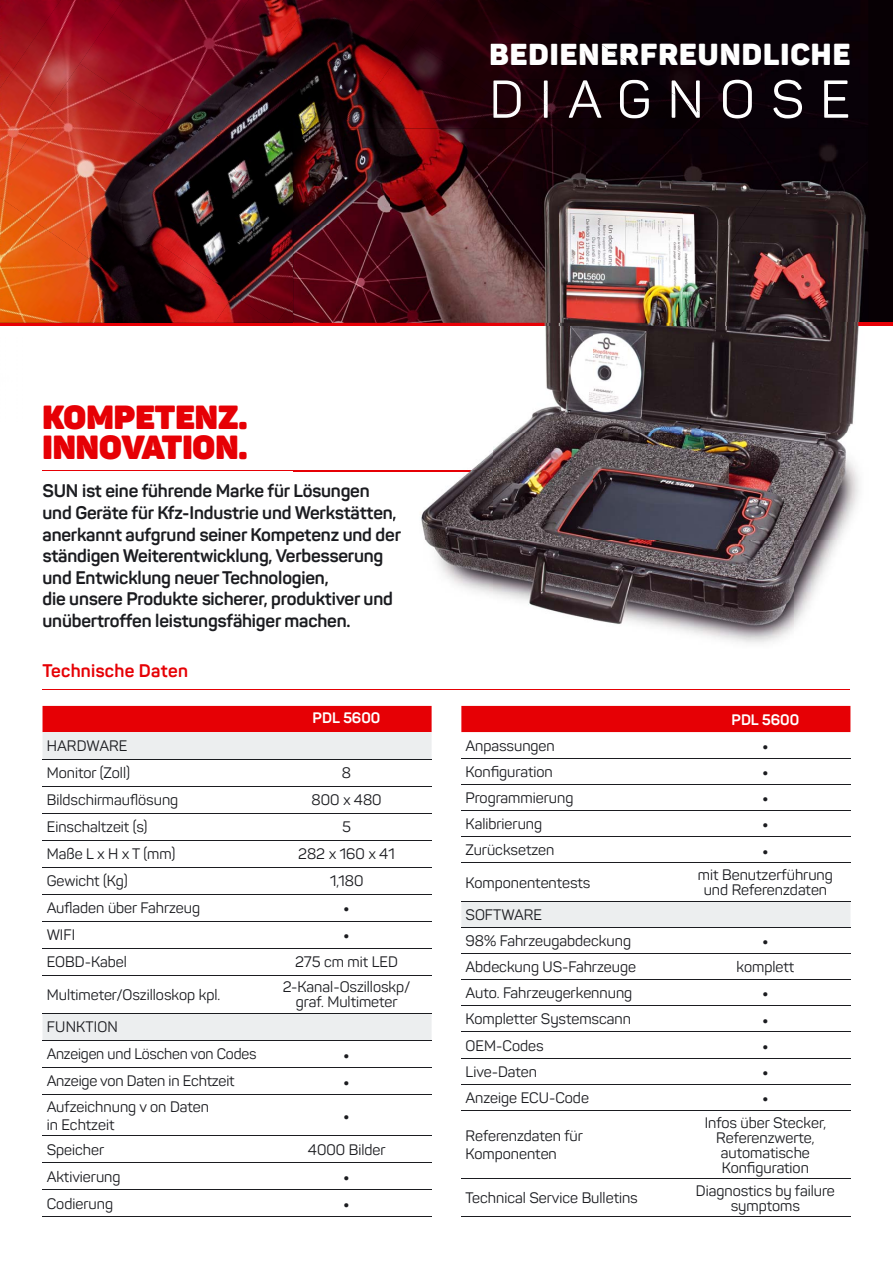
<style>
.page{position:relative;width:893px;height:1263px;background:#fff}
.page>*{position:absolute;margin:0;border:0;box-sizing:border-box;transform-origin:0 0}
.t1{font:52.5px "Panton";letter-spacing:.31em;color:#fff}
.t2{font:900 33px/30px "Panton";color:#e60005}
.t3{font:900 30px "Panton";letter-spacing:.035em;color:#fff}
.t4{font:700 18px/21.6px "Panton";letter-spacing:-.01em;color:#1b1c20}
.t5{font:700 18px "Panton";letter-spacing:.015em;color:#e60005}
.t6{font:15px/15px "Panton";color:#1b1c20}
.t7{font:700 15px "Panton";color:#fff}
</style>
<div class="page">
<hr style="left:43px;top:470px;width:477px;height:1px;background:#e60005">
<div style="left:597px;top:0;width:271px;height:129px;background:#080108"></div>
<hr style="left:0;top:323px;width:893px;height:3px;background:#e60005">
<img style="left:440px;top:0;width:157px;height:80px">
<img style="left:537px;top:41px;width:145px;height:88px">
<img style="left:661px;top:99px;width:63px;height:30px">
<img style="left:325px;top:0;width:115px;height:65px">
<img style="left:165px;top:0;width:160px;height:151px">
<img style="left:351px;top:38px;width:144px;height:91px">
<img style="left:473px;top:97px;width:70px;height:32px">
<img style="left:124px;top:0;width:129px;height:122px">
<img style="left:62px;top:0;width:62px;height:63px">
<img style="left:207px;top:65px;width:187px;height:86px">
<img style="left:0;top:0;width:62px;height:63px">
<img style="left:0;top:63px;width:165px;height:173px">
<img style="left:148px;top:151px;width:145px;height:172px">
<img style="left:277px;top:299px;width:16px;height:24px">
<img style="left:119px;top:236px;width:115px;height:87px">
<img style="left:214px;top:295px;width:62px;height:28px">
<img style="left:0;top:192px;width:119px;height:131px">
<img style="left:491px;top:43px;width:141px;height:23px">
<img style="left:555px;top:80px;width:113px;height:38px">
<img style="left:648px;top:90px;width:61px;height:28px">
<img style="left:552px;top:80px;width:3px;height:21px">
<img style="left:552px;top:101px;width:15px;height:17px">
<img style="left:658px;top:92px;width:46px;height:26px">
<img style="left:493px;top:80px;width:59px;height:38px">
<img style="left:536px;top:103px;width:18px;height:15px">
<hr style="left:43px;top:689px;width:807px;height:1px;background:#e60005">
<div style="left:43px;top:706px;width:389px;height:26px;background:#e60005"></div>
<svg style="left:43px;top:732px;width:389px;height:308px"></svg>
<hr style="left:43px;top:759px;width:389px;height:1px;background:#1b1c20">
<hr style="left:43px;top:786px;width:389px;height:1px;background:#1b1c20">
<hr style="left:43px;top:813px;width:389px;height:1px;background:#1b1c20">
<hr style="left:43px;top:840px;width:389px;height:1px;background:#1b1c20">
<hr style="left:43px;top:867px;width:389px;height:1px;background:#1b1c20">
<hr style="left:43px;top:894px;width:389px;height:1px;background:#1b1c20">
<hr style="left:43px;top:921px;width:389px;height:1px;background:#1b1c20">
<hr style="left:43px;top:948px;width:389px;height:1px;background:#1b1c20">
<hr style="left:43px;top:975px;width:389px;height:1px;background:#1b1c20">
<hr style="left:43px;top:1094px;width:389px;height:1px;background:#1b1c20">
<hr style="left:43px;top:1135px;width:389px;height:1px;background:#1b1c20">
<hr style="left:43px;top:1162px;width:389px;height:1px;background:#1b1c20">
<hr style="left:43px;top:1067px;width:389px;height:1px;background:#1b1c20">
<hr style="left:43px;top:1013px;width:389px;height:1px;background:#1b1c20">
<hr style="left:43px;top:1040px;width:389px;height:1px;background:#1b1c20">
<hr style="left:43px;top:1189px;width:389px;height:1px;background:#1b1c20">
<hr style="left:43px;top:1216px;width:389px;height:1px;background:#1b1c20">
<div style="left:461px;top:706px;width:389px;height:26px;background:#e60005"></div>
<div style="left:461px;top:902px;width:389px;height:25px;background:#eceeef"></div>
<hr style="left:461px;top:758px;width:389px;height:1px;background:#1b1c20">
<hr style="left:461px;top:784px;width:389px;height:1px;background:#1b1c20">
<hr style="left:461px;top:810px;width:389px;height:1px;background:#1b1c20">
<hr style="left:461px;top:836px;width:389px;height:1px;background:#1b1c20">
<hr style="left:461px;top:863px;width:389px;height:1px;background:#1b1c20">
<hr style="left:461px;top:901px;width:389px;height:1px;background:#1b1c20">
<hr style="left:461px;top:927px;width:389px;height:1px;background:#1b1c20">
<hr style="left:461px;top:953px;width:389px;height:1px;background:#1b1c20">
<hr style="left:461px;top:979px;width:389px;height:1px;background:#1b1c20">
<hr style="left:461px;top:1005px;width:389px;height:1px;background:#1b1c20">
<hr style="left:461px;top:1032px;width:389px;height:1px;background:#1b1c20">
<hr style="left:461px;top:1058px;width:389px;height:1px;background:#1b1c20">
<hr style="left:461px;top:1084px;width:389px;height:1px;background:#1b1c20">
<hr style="left:461px;top:1110px;width:389px;height:1px;background:#1b1c20">
<hr style="left:461px;top:1178px;width:389px;height:1px;background:#1b1c20">
<hr style="left:461px;top:1216px;width:389px;height:1px;background:#1b1c20">
<img style="left:514px;top:323px;width:345px;height:110px">
<img style="left:293px;top:471px;width:100px;height:1px">
<img style="left:393px;top:433px;width:466px;height:108px">
<img style="left:426px;top:541px;width:413px;height:102px">
<img style="left:393px;top:506px;width:4px;height:15px">
<img style="left:393px;top:527px;width:8px;height:14px">
<img style="left:393px;top:470px;width:127px;height:1px">
<div style="left:868px;top:129px;width:25px;height:194px;background:#070004"></div>
<img style="left:782px;top:129px;width:86px;height:97px">
<img style="left:684px;top:226px;width:184px;height:97px">
<img style="left:293px;top:129px;width:489px;height:97px">
<img style="left:293px;top:226px;width:391px;height:97px">
<img style="left:684px;top:226px;width:60px;height:48px">
<img style="left:684px;top:274px;width:26px;height:38px">
<h3 class="t3" style="left:489px;top:41px;width:363px">BEDIENERFREUNDLICHE</h3>
<h1 class="t1" style="left:489px;top:75px;width:362px">DIAGNOSE</h1>
<h2 class="t2" style="left:43px;top:405px;width:207px">KOMPETENZ.<br>INNOVATION.</h2>
<p class="t4" style="left:43px;top:481px;width:360px">SUN ist eine führende Marke für Lösungen und Geräte für Kfz-Industrie und Werkstätten, anerkannt aufgrund seiner Kompetenz und der ständigen Weiterentwicklung, Verbesserung und Entwicklung neuer Technologien,<br>die unsere Produkte sicherer, produktiver und unübertroffen leistungsfähiger machen.</p>
<p class="t5" style="left:43px;top:662px;width:147px">Technische Daten</p>
<p class="t6" style="left:47px;top:733px;width:85px;line-height:27px">HARDWARE<br>Monitor (Zoll)</p>
<p class="t7" style="left:313px;top:711px;width:69px">PDL 5600</p>
<p class="t6" style="left:342px;top:766px;width:11px">8</p>
<p class="t6" style="left:47px;top:793px;width:133px">Bildschirmauflösung</p>
<p class="t6" style="left:311px;top:793px;width:72px">800 x 480</p>
<p class="t6" style="left:47px;top:820px;width:102px">Einschaltzeit (s)</p>
<p class="t6" style="left:342px;top:820px;width:10px">5</p>
<p class="t6" style="left:47px;top:847px;width:130px">Maße L x H x T (mm)</p>
<p class="t6" style="left:298px;top:847px;width:98px">282 x 160 x 41</p>
<p class="t6" style="left:47px;top:874px;width:82px">Gewicht (Kg)</p>
<p class="t6" style="left:330px;top:874px;width:35px">1,180</p>
<p class="t6" style="left:47px;top:901px;width:155px">Aufladen über Fahrzeug</p>
<p class="t4" style="left:343px;top:898px;width:8px">•</p>
<p class="t6" style="left:47px;top:928px;width:30px">WIFI</p>
<p class="t4" style="left:343px;top:925px;width:8px">•</p>
<p class="t6" style="left:47px;top:955px;width:82px">EOBD-Kabel</p>
<p class="t6" style="left:295px;top:955px;width:104px">275 cm mit LED</p>
<p class="t6" style="left:47px;top:988px;width:175px">Multimeter/Oszilloskop kpl.</p>
<p class="t6" style="left:283px;top:980px;width:129px;text-align:center">2-Kanal-Oszilloskp/ graf. Multimeter</p>
<p class="t6" style="left:47px;top:1015px;width:211px;line-height:27px">FUNKTION<br>Anzeigen und Löschen von Codes</p>
<p class="t4" style="left:343px;top:1045px;width:8px">•</p>
<p class="t6" style="left:47px;top:1075px;width:189px">Anzeige von Daten in Echtzeit</p>
<p class="t4" style="left:343px;top:1072px;width:8px">•</p>
<p class="t6" style="left:47px;top:1098px;width:164px;line-height:18px">Aufzeichnung v on Daten in Echtzeit</p>
<p class="t4" style="left:343px;top:1106px;width:8px">•</p>
<p class="t6" style="left:47px;top:1143px;width:59px">Speicher</p>
<p class="t6" style="left:308px;top:1143px;width:79px">4000 Bilder</p>
<p class="t6" style="left:47px;top:1170px;width:75px">Aktivierung</p>
<p class="t4" style="left:343px;top:1167px;width:8px">•</p>
<p class="t6" style="left:47px;top:1197px;width:68px">Codierung</p>
<p class="t4" style="left:343px;top:1194px;width:8px">•</p>
<p class="t7" style="left:731px;top:713px;width:69px">PDL 5600</p>
<p class="t6" style="left:466px;top:739px;width:91px">Anpassungen</p>
<p class="t4" style="left:762px;top:736px;width:8px">•</p>
<p class="t6" style="left:466px;top:765px;width:89px">Konfiguration</p>
<p class="t4" style="left:762px;top:762px;width:8px">•</p>
<p class="t6" style="left:466px;top:791px;width:109px">Programmierung</p>
<p class="t4" style="left:762px;top:788px;width:8px">•</p>
<p class="t6" style="left:466px;top:817px;width:78px">Kalibrierung</p>
<p class="t4" style="left:762px;top:814px;width:8px">•</p>
<p class="t6" style="left:466px;top:843px;width:90px">Zurücksetzen</p>
<p class="t4" style="left:762px;top:841px;width:8px">•</p>
<p class="t6" style="left:466px;top:876px;width:126px">Komponententests</p>
<p class="t6" style="left:698px;top:868px;width:136px;text-align:center">mit Benutzerführung und Referenzdaten</p>
<p class="t6" style="left:466px;top:902px;width:167px;line-height:26.1px">SOFTWARE<br>98% Fahrzeugabdeckung</p>
<p class="t4" style="left:762px;top:931px;width:8px">•</p>
<p class="t6" style="left:466px;top:960px;width:172px">Abdeckung US-Fahrzeuge</p>
<p class="t6" style="left:736px;top:960px;width:59px">komplett</p>
<p class="t6" style="left:466px;top:986px;width:168px">Auto. Fahrzeugerkennung</p>
<p class="t4" style="left:762px;top:983px;width:8px">•</p>
<p class="t6" style="left:466px;top:1012px;width:167px">Kompletter Systemscann</p>
<p class="t4" style="left:762px;top:1010px;width:8px">•</p>
<p class="t6" style="left:466px;top:1039px;width:79px">OEM-Codes</p>
<p class="t4" style="left:762px;top:1036px;width:8px">•</p>
<p class="t6" style="left:466px;top:1065px;width:73px">Live-Daten</p>
<p class="t4" style="left:762px;top:1062px;width:8px">•</p>
<p class="t6" style="left:466px;top:1091px;width:125px">Anzeige ECU-Code</p>
<p class="t4" style="left:762px;top:1088px;width:8px">•</p>
<p class="t6" style="left:466px;top:1128px;width:119px;line-height:18px">Referenzdaten für<br>Komponenten</p>
<p class="t6" style="left:705px;top:1116px;width:123px;text-align:center">Infos über Stecker,<br>Referenzwerte, automatische<br>Konfiguration</p>
<p class="t6" style="left:466px;top:1191px;width:174px">Technical Service Bulletins</p>
<p class="t6" style="left:696px;top:1184px;width:140px;text-align:center">Diagnostics by failure symptoms</p>
</div>
